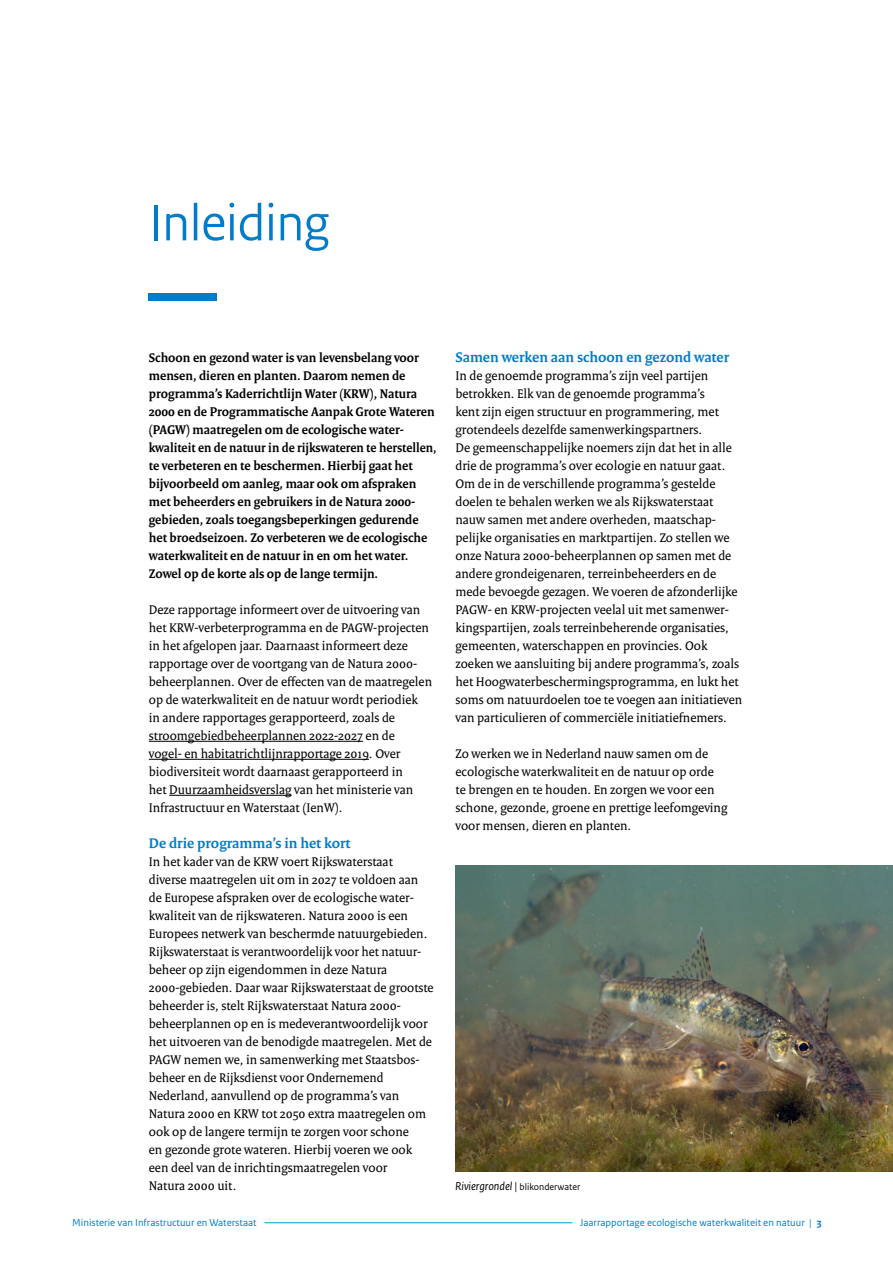
<style>
.page{position:relative;width:893px;height:1263px;background:#fff}
.page>*{position:absolute;margin:0;border:0;box-sizing:border-box;transform-origin:0 0}
._03_RO_Titel_Hoofdst{font:54px "Rijksoverheid Sans Heading";color:#007ccb}
._05_RO_Alineakop{font:700 15px "Rijksoverheid Serif";color:#007ccb}
._10_RO_Broodtekst{font:13.5px/18px "Rijksoverheid Serif";color:#000}
._10_RO_Broodtekst-2{font:700 13.5px/18px "Rijksoverheid Serif";color:#000}
.t1{font:italic 12px "Rijksoverheid Sans Text";color:#000}
.t2{font:10.5px "Rijksoverheid Sans Text";color:#007ccb}
.s1{font-style:normal;font-size:9.75px}
.s2{font-weight:700}
</style>
<div class="page">
<hr style="left:264px;top:1222px;width:308px;height:1px;background:#009dda">
<hr style="left:149px;top:741px;width:214px;height:1px;background:#000">
<hr style="left:149px;top:759px;width:220px;height:1px;background:#000">
<hr style="left:169px;top:795px;width:122px;height:1px;background:#000">
<img style="left:455px;top:866px;width:438px;height:306px">
<div style="left:149px;top:294px;width:68px;height:7px;background:#007ccb"></div>
<p class="_03_RO_Titel_Hoofdst" style="left:149px;top:192px;width:182px">Inleiding</p>
<p class="_10_RO_Broodtekst-2" style="left:149px;top:348px;width:289px">Schoon en gezond water is van levensbelang voor mensen, dieren en planten. Daarom nemen de programma’s Kaderrichtlijn Water (KRW), Natura 2000 en de Programmatische Aanpak Grote Wateren (PAGW) maatregelen om de ecologische water&shy;kwaliteit en de natuur in de rijkswateren te herstellen, te verbeteren en te beschermen. Hierbij gaat het bijvoorbeeld om aanleg, maar ook om afspraken met beheerders en gebruikers in de Natura 2000- gebieden, zoals toegangsbeperkingen gedurende het broedseizoen. Zo verbeteren we de ecologische waterkwaliteit en de natuur in en om het water.<br>Zowel op de korte als op de lange termijn.</p>
<p class="_10_RO_Broodtekst" style="left:149px;top:600px;width:285px">Deze rapportage informeert over de uitvoering van het KRW-verbeterprogramma en de PAGW-projecten in het afgelopen jaar. Daarnaast informeert deze rapportage over de voortgang van de Natura 2000- beheerplannen. Over de effecten van de maatregelen op de waterkwaliteit en de natuur wordt periodiek in andere rapportages gerapporteerd, zoals de stroomgebiedbeheerplannen 2022-2027 en de<br>vogel- en habitatrichtlijnrapportage 2019. Over biodiversiteit wordt daarnaast gerapporteerd in<br>het Duurzaamheidsverslag van het ministerie van Infrastructuur en Waterstaat (IenW).</p>
<h4 class="_05_RO_Alineakop" style="left:149px;top:834px;width:203px">De drie programma’s in het kort</h4>
<p class="_10_RO_Broodtekst" style="left:149px;top:852px;width:286px">In het kader van de KRW voert Rijkswaterstaat diverse maatregelen uit om in 2027 te voldoen aan de Europese afspraken over de ecologische water&shy;kwaliteit van de rijkswateren. Natura 2000 is een Europees netwerk van beschermde natuurgebieden.<br>Rijkswaterstaat is verantwoordelijk voor het natuur&shy;beheer op zijn eigendommen in deze Natura 2000-gebieden. Daar waar Rijkswaterstaat de grootste beheerder is, stelt Rijkswaterstaat Natura 2000- beheerplannen op en is medeverantwoordelijk voor het uitvoeren van de benodigde maatregelen. Met de PAGW nemen we, in samenwerking met Staatsbos&shy;beheer en de Rijksdienst voor Ondernemend Nederland, aanvullend op de programma’s van Natura 2000 en KRW tot 2050 extra maatregelen om ook op de langere termijn te zorgen voor schone<br>en gezonde grote wateren. Hierbij voeren we ook een deel van de inrichtingsmaatregelen voor<br>Natura 2000 uit.</p>
<h4 class="_05_RO_Alineakop" style="left:455px;top:348px;width:275px">Samen werken aan schoon en gezond water</h4>
<p class="_10_RO_Broodtekst" style="left:455px;top:366px;width:288px">In de genoemde programma’s zijn veel partijen betrokken. Elk van de genoemde programma’s<br>kent zijn eigen structuur en programmering, met grotendeels dezelfde samenwerkingspartners.<br>De gemeenschappelijke noemers zijn dat het in alle drie de programma’s over ecologie en natuur gaat.<br>Om de in de verschillende programma’s gestelde doelen te behalen werken we als Rijkswaterstaat nauw samen met andere overheden, maatschap&shy;pelijke organisaties en marktpartijen. Zo stellen we onze Natura 2000-beheerplannen op samen met de andere grondeigenaren, terreinbeheerders en de mede bevoegde gezagen. We voeren de afzonderlijke PAGW- en KRW-projecten veelal uit met samenwer&shy;kingspartijen, zoals terreinbeherende organisaties, gemeenten, waterschappen en provincies. Ook zoeken we aansluiting bij andere programma’s, zoals het Hoogwaterbeschermingsprogramma, en lukt het soms om natuurdoelen toe te voegen aan initiatieven van particulieren of commerciële initiatiefnemers.</p>
<p class="_10_RO_Broodtekst" style="left:455px;top:744px;width:273px">Zo werken we in Nederland nauw samen om de ecologische waterkwaliteit en de natuur op orde te brengen en te houden. En zorgen we voor een schone, gezonde, groene en prettige leefomgeving voor mensen, dieren en planten.</p>
<p class="t1" style="left:455px;top:1179px;width:127px">Riviergrondel | <span class="s1">blikonderwater</span></p>
<p class="t2" style="left:72px;top:1216px;width:186px">Ministerie van Infrastructuur en Waterstaat</p>
<p class="t2" style="left:580px;top:1216px;width:243px">Jaarrapportage ecologische waterkwaliteit en natuur | <span class="s2">3</span></p>
</div>
